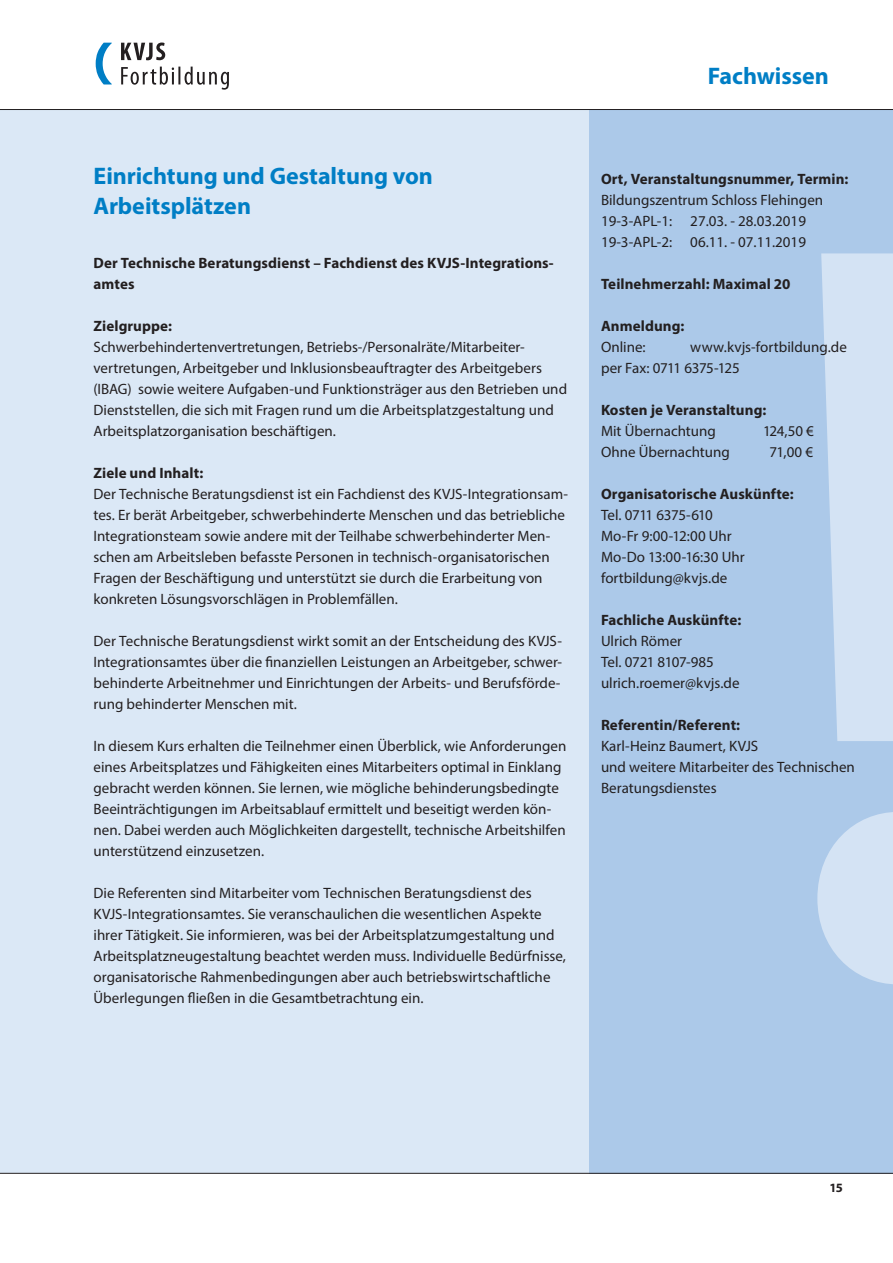
<style>
.page{position:relative;width:893px;height:1263px;background:#fff}
.page>*{position:absolute;margin:0;border:0;box-sizing:border-box;transform-origin:0 0}
.SemTitel{font:700 24px/30px "Myriad Pro";letter-spacing:-.005em;color:#007ec5}
.SemStandard{font:15px/21px "Myriad Pro";color:#231f20}
.SemÜberschrift{font:700 15px/21px "Myriad Pro";letter-spacing:.005em;color:#231f20}
.SemÜberschriftOrt{font:700 15px "Myriad Pro";letter-spacing:.005em;color:#231f20}
.SemStandard-2{font:15px "Myriad Pro";letter-spacing:-.03em;color:#231f20}
.t1{font:700 12.75px "Myriad Pro";color:#231f20}
</style>
<div class="page">
<div style="left:0;top:109px;width:893px;height:1064px;background:#dbe8f6"></div>
<div style="left:589px;top:109px;width:304px;height:1065px;background:#acc9e9"></div>
<svg style="left:817px;top:253px;width:76px;height:731px;fill:#d4e3f4"></svg>
<hr style="left:0;top:1173px;width:893px;height:1px;background:#231f20">
<hr style="left:0;top:109px;width:893px;height:1px;background:#231f20">
<svg style="left:121px;top:43px;width:44px;height:17px"></svg>
<svg style="left:121px;top:67px;width:108px;height:23px"></svg>
<svg style="left:96px;top:43px;width:16px;height:41px"></svg>
<h1 class="SemTitel" style="left:94px;top:160px;width:341px">Einrichtung und Gestaltung von<br>Arbeitsplätzen</h1>
<h2 class="SemÜberschrift" style="left:94px;top:252px;width:462px">Der Technische Beratungsdienst – Fachdienst des KVJS-Integrations&shy;amtes</h2>
<h2 class="SemÜberschrift" style="left:94px;top:315px;width:80px">Zielgruppe:</h2>
<p class="SemStandard" style="left:94px;top:336px;width:475px">Schwerbehindertenvertretungen, Betriebs-/Personalräte/Mitarbeiter&shy;vertretungen, Arbeitgeber und Inklusionsbeauftragter des Arbeitgebers (IBAG) sowie weitere Aufgaben-und Funktionsträger aus den Betrieben und Dienststellen, die sich mit Fragen rund um die Arbeitsplatzgestaltung und Arbeitsplatzorganisation beschäftigen.</p>
<h2 class="SemÜberschrift" style="left:94px;top:462px;width:111px">Ziele und Inhalt:</h2>
<p class="SemStandard" style="left:94px;top:483px;width:476px">Der Technische Beratungsdienst ist ein Fachdienst des KVJS-Integrationsam&shy;tes. Er berät Arbeitgeber, schwerbehinderte Menschen und das betriebliche Integrationsteam sowie andere mit der Teilhabe schwerbehinderter Men&shy;schen am Arbeitsleben befasste Personen in technisch-organisatorischen Fragen der Beschäftigung und unterstützt sie durch die Erarbeitung von konkreten Lösungsvorschlägen in Problemfällen.</p>
<p class="SemStandard" style="left:94px;top:630px;width:470px;text-align:justify">Der Technische Beratungsdienst wirkt somit an der Entscheidung des KVJS-Integrationsamtes über die finanziellen Leistungen an Arbeitgeber, schwer&shy;behinderte Arbeitnehmer und Einrichtungen der Arbeits- und Berufsförde&shy;rung behinderter Menschen mit.</p>
<p class="SemStandard" style="left:94px;top:735px;width:474px">In diesem Kurs erhalten die Teilnehmer einen Überblick, wie Anforderungen eines Arbeitsplatzes und Fähigkeiten eines Mitarbeiters optimal in Einklang gebracht werden können. Sie lernen, wie mögliche behinderungsbedingte Beeinträchtigungen im Arbeitsablauf ermittelt und beseitigt werden kön&shy;nen. Dabei werden auch Möglichkeiten dargestellt, technische Arbeitshilfen unterstützend einzusetzen.</p>
<p class="SemStandard" style="left:94px;top:882px;width:474px">Die Referenten sind Mitarbeiter vom Technischen Beratungsdienst des KVJS-Integrationsamtes. Sie veranschaulichen die wesentlichen Aspekte ihrer Tätigkeit. Sie informieren, was bei der Arbeitsplatzumgestaltung und Arbeitsplatzneugestaltung beachtet werden muss. Individuelle Bedürfnisse, organisatorische Rahmenbedingungen aber auch betriebswirtschaftliche Überlegungen fließen in die Gesamtbetrachtung ein.</p>
<h1 class="SemTitel" style="left:708px;top:60px;width:122px">Fachwissen</h1>
<p class="SemÜberschriftOrt" style="left:601px;top:169px;width:249px">Ort, Veranstaltungsnummer, Termin:</p>
<p class="SemStandard" style="left:601px;top:189px;width:224px">Bildungszentrum Schloss Flehingen<br>19-3-APL-1: 27.03. - 28.03.2019<br>19-3-APL-2: 06.11. - 07.11.2019</p>
<h2 class="SemÜberschrift" style="left:601px;top:273px;width:191px">Teilnehmerzahl: Maximal 20</h2>
<h2 class="SemÜberschrift" style="left:601px;top:315px;width:85px">Anmeldung:</h2>
<p class="SemStandard" style="left:601px;top:336px;width:46px">Online:</p>
<p class="SemStandard" style="left:690px;top:336px;width:158px">www.kvjs-fortbildung.de</p>
<p class="SemStandard-2" style="left:601px;top:359px;width:140px">per Fax: 0711 6375-125</p>
<h2 class="SemÜberschrift" style="left:601px;top:399px;width:167px">Kosten je Veranstaltung:</h2>
<p class="SemStandard" style="left:601px;top:420px;width:116px">Mit Übernachtung</p>
<p class="SemStandard" style="left:763px;top:420px;width:52px">124,50 €</p>
<p class="SemStandard" style="left:601px;top:441px;width:130px">Ohne Übernachtung</p>
<p class="SemStandard" style="left:769px;top:441px;width:45px">71,00 €</p>
<h2 class="SemÜberschrift" style="left:601px;top:483px;width:194px">Organisatorische Auskünfte:</h2>
<p class="SemStandard" style="left:601px;top:504px;width:145px">Tel. 0711 6375-610<br>Mo-Fr 9:00-12:00 Uhr<br>Mo-Do 13:00-16:30 Uhr</p>
<p class="SemStandard" style="left:601px;top:567px;width:128px">fortbildung@kvjs.de</p>
<h2 class="SemÜberschrift" style="left:601px;top:609px;width:142px">Fachliche Auskünfte:</h2>
<p class="SemStandard" style="left:601px;top:630px;width:140px">Ulrich Römer<br>Tel. 0721 8107-985 ulrich.roemer@kvjs.de</p>
<h2 class="SemÜberschrift" style="left:601px;top:714px;width:141px">Referentin/Referent:</h2>
<p class="SemStandard" style="left:601px;top:735px;width:159px">Karl-Heinz Baumert, KVJS</p>
<p class="SemStandard" style="left:601px;top:756px;width:255px">und weitere Mitarbeiter des Technischen<br>Beratungsdienstes</p>
<p class="t1" style="left:829px;top:1179px;width:15px">15</p>
</div>
